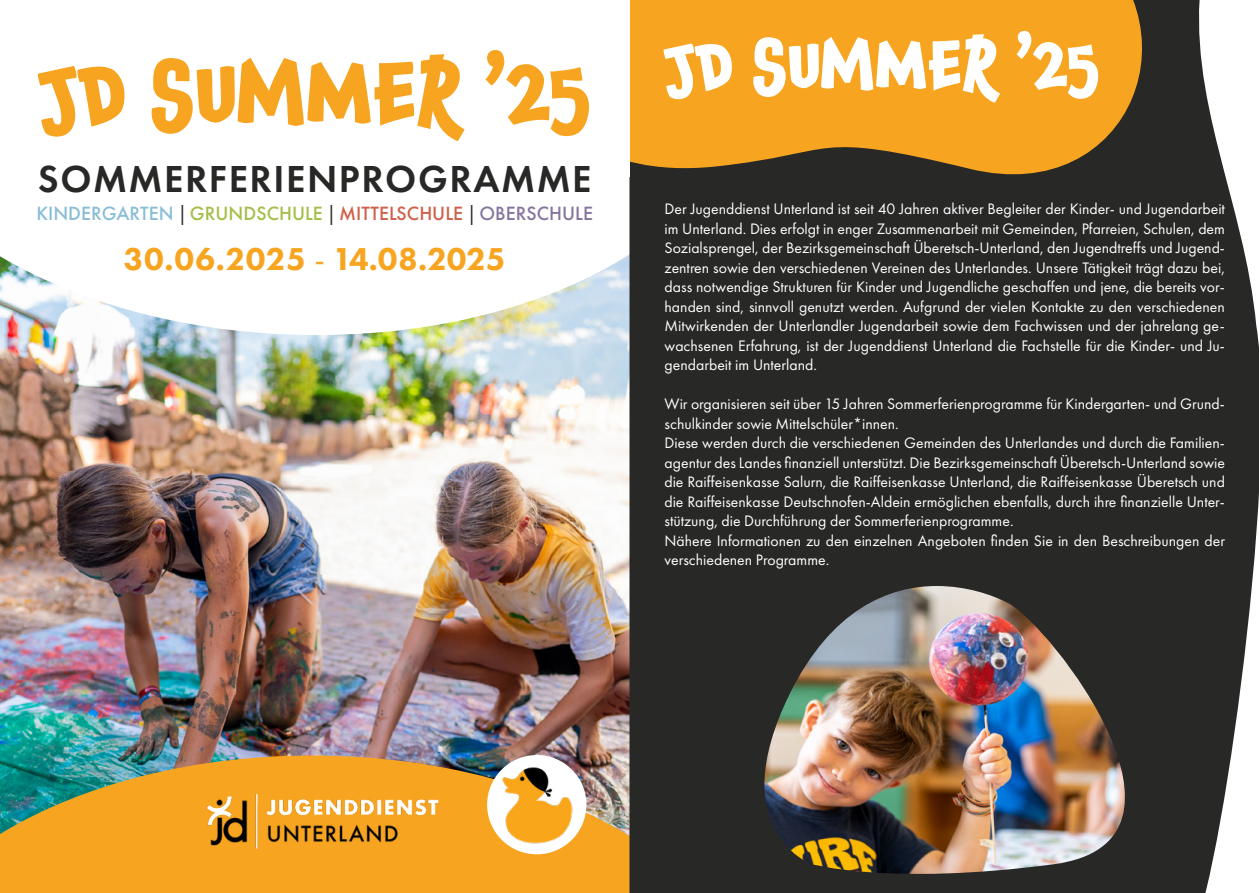
<style>
.page{position:relative;width:1259px;height:893px;background:#fff}
.page>*{position:absolute;margin:0;border:0;box-sizing:border-box;transform-origin:0 0}
.t1{font:700 84.75px "Chaloops";color:#f7a520}
.t2{font:700 66.9px "Chaloops";color:#fff}
.t3{font:600 39px "Futura PT";letter-spacing:.04em;color:#282827}
.t4{font:800 32.85px "Futura PT";letter-spacing:.015em;color:#f7a520}
.t5{font:500 19.95px "Futura PT";color:#89bdd7}
.t6{font:15.75px/19.5px "Futura PT";color:#fff;text-align:justify}
.s1{font-weight:400;color:#282827}
.s2{color:#a4be49}
.s3{color:#d0604b}
.s4{color:#85749d}
.s5{font-weight:400}
</style>
<div class="page">
<img style="left:0;top:341px;width:629px;height:413px">
<svg style="left:0;top:255px;width:629px;height:86px"></svg>
<img style="left:0;top:754px;width:629px;height:139px">
<img style="left:201px;top:790px;width:244px;height:61px">
<div style="left:487px;top:755px;width:99px;height:99px;background:#fff;border-radius:50%"></div>
<img style="left:501px;top:767px;width:71px;height:77px">
<div style="left:629px;top:80px;width:630px;height:813px;background:#282827"></div>
<svg style="left:629px;top:0;width:575px;height:208px;background:#b47d23"></svg>
<img style="left:748px;top:586px;width:383px;height:295px">
<h1 class="t1" style="left:39px;top:23px;width:554px">JD SUMMER ’25</h1>
<h3 class="t3" style="left:38px;top:154px;width:555px">SOMMERFERIENPROGRAMME</h3>
<h2 class="t2" style="left:664px;top:9px;width:437px">JD SUMMER ’25</h2>
<p class="t5" style="left:36px;top:202px;width:558px">KINDERGARTEN <span class="s1">|</span> <span class="s2">GRUNDSCHULE</span> <span class="s1">|</span><span class="s3">MITTELSCHULE</span> <span class="s1">|</span><span class="s4">OBERSCHULE</span></p>
<p class="t6" style="left:664px;top:199px;width:562px">Der Jugenddienst Unterland ist seit 40 Jahren aktiver Begleiter der Kinder- und Jugendarbeit im Unterland. Dies erfolgt in enger Zusammenarbeit mit Gemeinden, Pfarreien, Schulen, dem Sozialsprengel, der Bezirksgemeinschaft Überetsch-Unterland, den Jugendtreffs und Jugend&shy;zentren sowie den verschiedenen Vereinen des Unterlandes. Unsere Tätigkeit trägt dazu bei, dass notwendige Strukturen für Kinder und Jugendliche geschaffen und jene, die bereits vor&shy;handen sind, sinnvoll genutzt werden. Aufgrund der vielen Kontakte zu den verschiedenen Mitwirkenden der Unterlandler Jugendarbeit sowie dem Fachwissen und der jahrelang ge&shy;wachsenen Erfahrung, ist der Jugenddienst Unterland die Fachstelle für die Kinder- und Ju&shy;gendarbeit im Unterland.</p>
<p class="t6" style="left:664px;top:394px;width:562px;text-align:left">Wir organisieren seit über 15 Jahren Sommerferienprogramme für Kindergarten- und Grund&shy;schulkinder sowie Mittelschüler*innen.<br>Diese werden durch die verschiedenen Gemeinden des Unterlandes und durch die Familien&shy;agentur des Landes finanziell unterstützt. Die Bezirksgemeinschaft Überetsch-Unterland sowie die Raiffeisenkasse Salurn, die Raiffeisenkasse Unterland, die Raiffeisenkasse Überetsch und die Raiffeisenkasse Deutschnofen-Aldein ermöglichen ebenfalls, durch ihre finanzielle Unter&shy;stützung, die Durchführung der Sommerferienprogramme.<br>Nähere Informationen zu den einzelnen Angeboten finden Sie in den Beschreibungen der verschiedenen Programme.</p>
<h3 class="t4" style="left:124px;top:238px;width:383px">30.06.2025 <span class="s5">-</span> 14.08.2025</h3>
</div>
